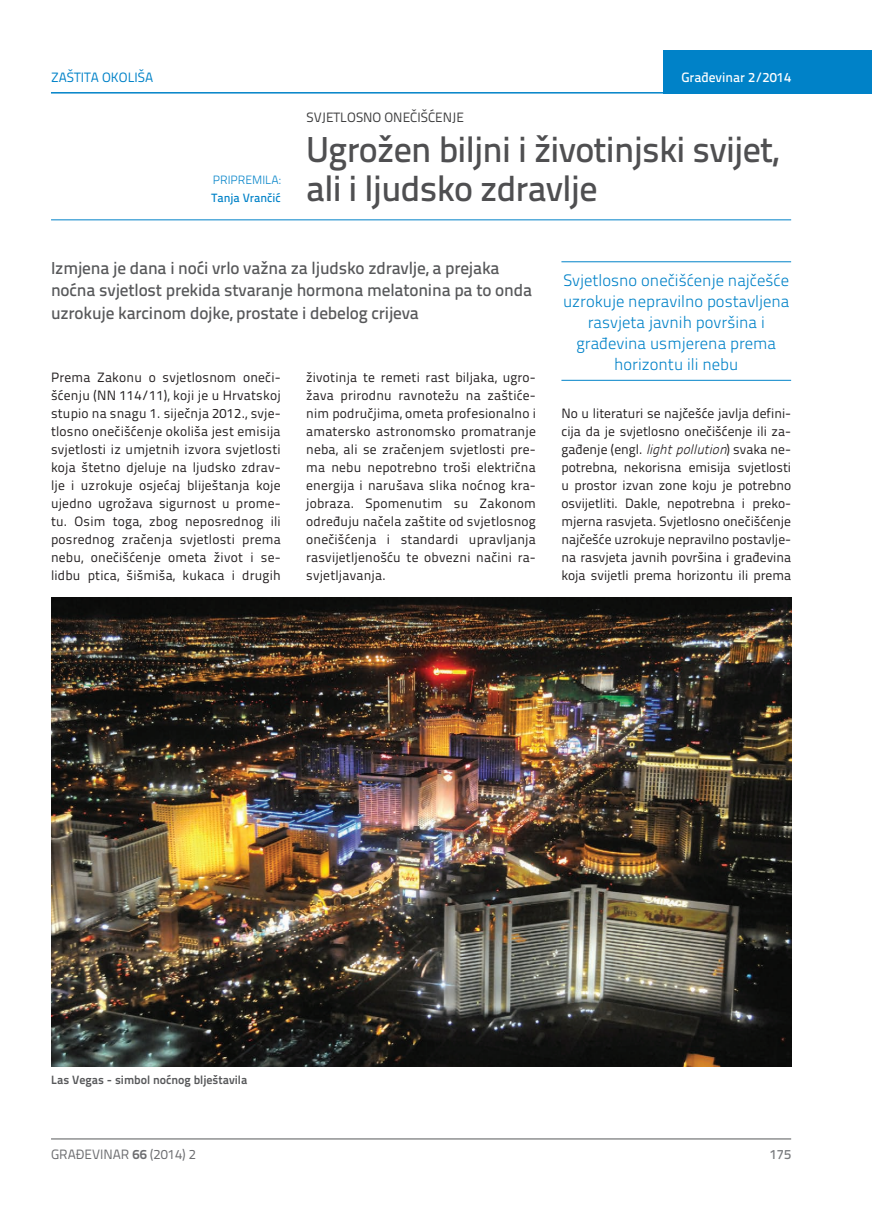
<style>
.page{position:relative;width:872px;height:1212px;background:#fff}
.page>*{position:absolute;margin:0;border:0;box-sizing:border-box;transform-origin:0 0}
.t1{font:500 36px/39px "Titillium Text 22 L";letter-spacing:-.02em;color:#4f4f51}
.t2{font:500 17.25px/22.5px "Titillium Text 22 L";letter-spacing:-.01em;color:#57585a}
.t3{font:300 16.5px/21px "Titillium Text 22 L";color:#0082c8;text-align:center}
.t4{font:13.5px/18px "Titillium Text 22 L";letter-spacing:.015em;color:#231f20;text-align:justify}
.t5{font:13.5px "Titillium Text 22 L";color:#3e3e3f}
.t6{font:13.5px "Titillium Text 22 L";color:#6c6d70}
.t7{font:500 13.5px "Titillium Text 22 L";color:#fff}
.t8{font:13.5px "Titillium Text 22 L";color:#0082c8}
.t9{font:500 13.5px "Titillium Text 22 L";color:#787a7d}
.t10{font:700 12px "Titillium Text 22 L";color:#57585a}
.t11{font:500 12px "Titillium Text 22 L";color:#0082c8}
.t12{font:300 12px "Titillium Text 22 L";color:#0082c8}
.s1{font-family:"Panefresco 250 wt";font-style:italic}
.s2{font-weight:700}
</style>
<div class="page">
<hr style="left:51px;top:1139px;width:740px;height:1px;background:#57585a">
<div style="left:663px;top:50px;width:209px;height:44px;background:#0082c8"></div>
<hr style="left:51px;top:92px;width:821px;height:2px;background:#0082c8">
<hr style="left:561px;top:261px;width:230px;height:1px;background:#0082c8">
<hr style="left:561px;top:380px;width:230px;height:1px;background:#0082c8">
<hr style="left:51px;top:220px;width:740px;height:1px;background:#0082c8">
<img style="left:51px;top:598px;width:740px;height:468px">
<p class="t8" style="left:51px;top:68px;width:104px">ZAŠTITA OKOLIŠA</p>
<p class="t7" style="left:681px;top:67px;width:111px">Građevinar 2/2014</p>
<p class="t12" style="left:213px;top:171px;width:69px">PRIPREMILA:</p>
<p class="t11" style="left:212px;top:188px;width:71px">Tanja Vrančić</p>
<p class="t5" style="left:307px;top:107px;width:159px">SVJETLOSNO ONEČIŠĆENJE</p>
<h1 class="t1" style="left:306px;top:128px;width:474px">Ugrožen biljni i životinjski svijet, ali i ljudsko zdravlje</h1>
<p class="t2" style="left:51px;top:255px;width:482px">Izmjena je dana i noći vrlo važna za ljudsko zdravlje, a prejaka noćna svjetlost prekida stvaranje hormona melatonina pa to onda uzrokuje karcinom dojke, prostate i debelog crijeva</p>
<p class="t4" style="left:51px;top:367px;width:231px">Prema Zakonu o svjetlosnom oneči&shy;šćenju (NN 114/11), koji je u Hrvatskoj stupio na snagu 1. siječnja 2012., svje&shy;tlosno onečišćenje okoliša jest emisija svjetlosti iz umjetnih izvora svjetlosti koja štetno djeluje na ljudsko zdrav&shy;lje i uzrokuje osjećaj bliještanja koje ujedno ugrožava sigurnost u prome&shy;tu. Osim toga, zbog neposrednog ili posrednog zračenja svjetlosti prema nebu, onečišćenje ometa život i se&shy;lidbu ptica, šišmiša, kukaca i drugih</p>
<p class="t4" style="left:306px;top:367px;width:231px">životinja te remeti rast biljaka, ugro&shy;žava prirodnu ravnotežu na zaštiće&shy;nim područjima, ometa profesionalno i amatersko astronomsko promatranje neba, ali se zračenjem svjetlosti pre&shy;ma nebu nepotrebno troši električna energija i narušava slika noćnog kra&shy;jobraza. Spomenutim su Zakonom određuju načela zaštite od svjetlosnog onečišćenja i standardi upravljanja rasvijetljenošću te obvezni načini ra&shy;svjetljavanja.</p>
<p class="t3" style="left:563px;top:269px;width:228px">Svjetlosno onečišćenje najčešće uzrokuje nepravilno postavljena rasvjeta javnih površina i građevina usmjerena prema horizontu ili nebu</p>
<p class="t4" style="left:561px;top:403px;width:231px">No u literaturi se najčešće javlja defini&shy;cija da je svjetlosno onečišćenje ili za&shy;gađenje (engl. <span class="s1">light pollution</span>) svaka ne&shy;potrebna, nekorisna emisija svjetlosti u prostor izvan zone koju je potrebno osvijetliti. Dakle, nepotrebna i preko&shy;mjerna rasvjeta. Svjetlosno onečišćenje najčešće uzrokuje nepravilno postavlje&shy;na rasvjeta javnih površina i građevina koja svijetli prema horizontu ili prema</p>
<p class="t10" style="left:51px;top:1071px;width:198px">Las Vegas - simbol noćnog blještavila</p>
<p class="t6" style="left:51px;top:1144px;width:146px">GRAĐEVINAR <span class="s2">66</span> (2014) 2</p>
<p class="t9" style="left:769px;top:1144px;width:23px">175</p>
</div>
